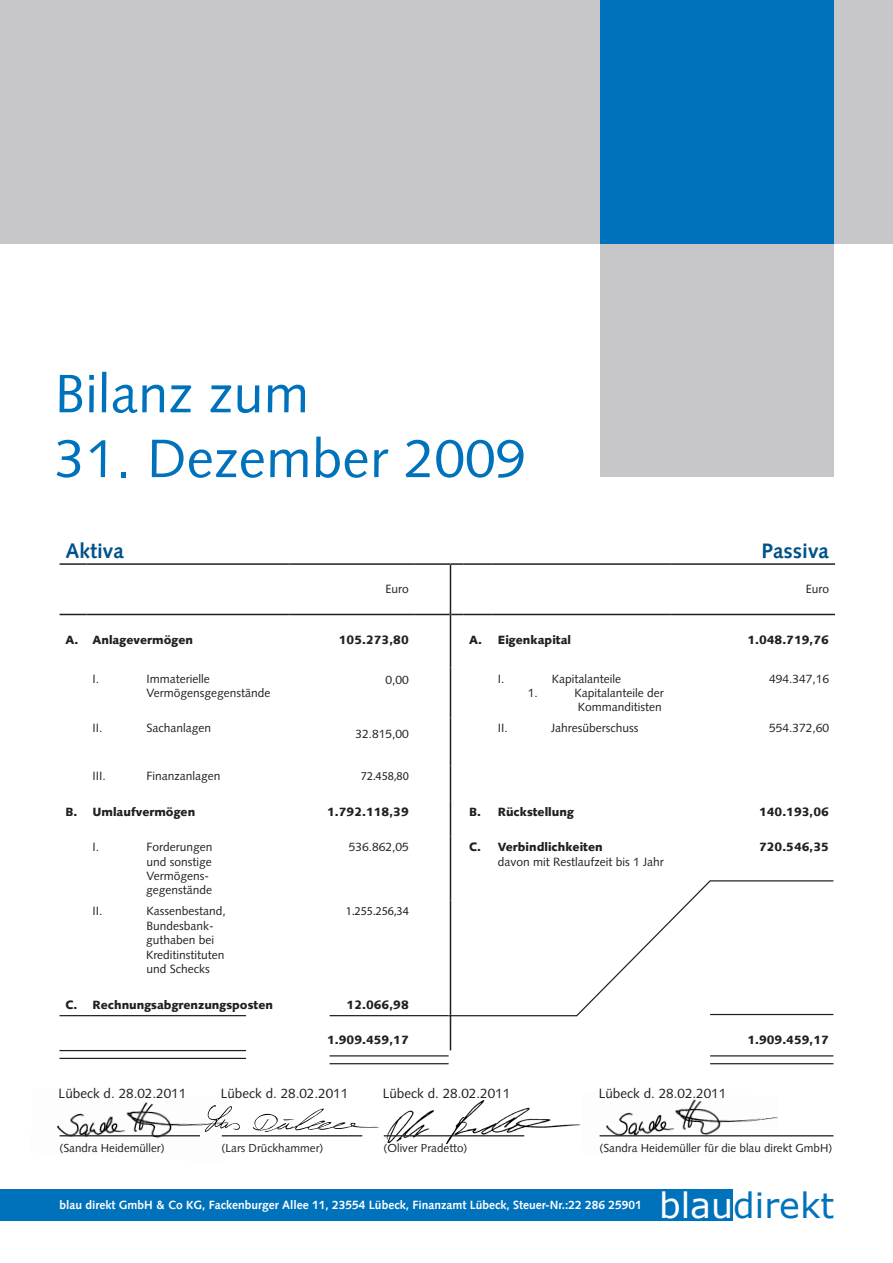
<style>
.page{position:relative;width:893px;height:1263px;background:#fff}
.page>*{position:absolute;margin:0;border:0;box-sizing:border-box;transform-origin:0 0}
.t1{font:54px "Syntax LT Std";letter-spacing:.01em;color:#0072bc}
.t2{font:34.8px "Verdana";color:#0072bc}
.t3{font:700 21px "Syntax";color:#00528a}
.t4{font:13.5px "Syntax LT Std";color:#231f20}
.t5{font:12px/14.4px "Syntax LT Std";color:#231f20}
.t6{font:900 12px "Syntax LT Std";color:#231f20}
.t7{font:700 12px "Syntax";color:#fff}
.t8{font:12px "Myriad Pro";color:#231f20}
.t9{font:11.55px "Syntax LT Std";color:#231f20}
.s1{color:#fff}
</style>
<div class="page">
<div style="left:0;top:0;width:600px;height:243px;background:#c7c7c9"></div>
<div style="left:833px;top:0;width:60px;height:243px;background:#c7c7c9"></div>
<div style="left:600px;top:243px;width:233px;height:234px;background:#c7c7c9"></div>
<div style="left:0;top:1189px;width:732px;height:31px;background:#0072bc"></div>
<div style="left:600px;top:0;width:233px;height:243px;background:#0072bc"></div>
<hr style="left:60px;top:1058px;width:186px;height:1px;background:#231f20">
<hr style="left:60px;top:1050px;width:186px;height:1px;background:#231f20">
<hr style="left:60px;top:1015px;width:186px;height:1px;background:#231f20">
<hr style="left:330px;top:1063px;width:119px;height:1px;background:#231f20">
<hr style="left:330px;top:1055px;width:119px;height:1px;background:#231f20">
<hr style="left:330px;top:1015px;width:119px;height:1px;background:#231f20">
<hr style="left:710px;top:1063px;width:123px;height:1px;background:#231f20">
<hr style="left:710px;top:1055px;width:123px;height:1px;background:#231f20">
<svg style="left:447px;top:880px;width:387px;height:137px"></svg>
<hr style="left:450px;top:565px;width:1px;height:49px;background:#231f20">
<hr style="left:450px;top:614px;width:1px;height:54px;background:#231f20">
<hr style="left:450px;top:668px;width:1px;height:49px;background:#231f20">
<hr style="left:450px;top:717px;width:1px;height:48px;background:#231f20">
<hr style="left:450px;top:765px;width:1px;height:36px;background:#231f20">
<hr style="left:450px;top:801px;width:1px;height:35px;background:#231f20">
<hr style="left:450px;top:836px;width:1px;height:64px;background:#231f20">
<hr style="left:450px;top:900px;width:1px;height:79px;background:#231f20">
<hr style="left:450px;top:979px;width:1px;height:36px;background:#231f20">
<hr style="left:450px;top:1015px;width:1px;height:35px;background:#231f20">
<hr style="left:60px;top:563px;width:27px;height:2px;background:#231f20">
<hr style="left:87px;top:563px;width:202px;height:2px;background:#231f20">
<svg style="left:60px;top:614px;width:27px;height:1px"></svg>
<hr style="left:87px;top:614px;width:202px;height:1px;background:#231f20">
<hr style="left:289px;top:563px;width:126px;height:2px;background:#231f20">
<hr style="left:289px;top:614px;width:126px;height:1px;background:#231f20">
<hr style="left:415px;top:563px;width:35px;height:2px;background:#231f20">
<hr style="left:415px;top:614px;width:35px;height:1px;background:#231f20">
<svg style="left:450px;top:563px;width:13px;height:2px"></svg>
<hr style="left:463px;top:563px;width:29px;height:2px;background:#231f20">
<svg style="left:451px;top:614px;width:41px;height:1px"></svg>
<hr style="left:492px;top:563px;width:178px;height:2px;background:#231f20">
<hr style="left:492px;top:614px;width:178px;height:1px;background:#231f20">
<hr style="left:670px;top:563px;width:165px;height:2px;background:#231f20">
<hr style="left:670px;top:614px;width:165px;height:1px;background:#231f20">
<img style="left:599px;top:1099px;width:179px;height:38px">
<img style="left:57px;top:1102px;width:173px;height:37px">
<img style="left:383px;top:1100px;width:197px;height:44px">
<hr style="left:60px;top:1135px;width:140px;height:1px;background:#231f20">
<hr style="left:222px;top:1135px;width:140px;height:1px;background:#231f20">
<hr style="left:384px;top:1135px;width:140px;height:1px;background:#231f20">
<hr style="left:600px;top:1135px;width:233px;height:1px;background:#231f20">
<svg style="left:201px;top:1105px;width:39px;height:29px"></svg>
<svg style="left:252px;top:1106px;width:132px;height:27px"></svg>
<h1 class="t1" style="left:55px;top:362px;width:255px">Bilanz zum</h1>
<h1 class="t1" style="left:55px;top:426px;width:472px">31. Dezember 2009</h1>
<h3 class="t3" style="left:66px;top:539px;width:60px">Aktiva</h3>
<h3 class="t3" style="left:761px;top:539px;width:69px">Passiva</h3>
<p class="t5" style="left:386px;top:582px;width:25px">Euro</p>
<p class="t5" style="left:806px;top:582px;width:25px">Euro</p>
<p class="t6" style="left:66px;top:633px;width:129px">A. Anlagevermögen</p>
<p class="t6" style="left:339px;top:633px;width:71px">105.273,80</p>
<p class="t6" style="left:469px;top:633px;width:103px">A. Eigenkapital</p>
<p class="t6" style="left:747px;top:633px;width:83px">1.048.719,76</p>
<p class="t5" style="left:93px;top:671px;width:8px">I.</p>
<p class="t5" style="left:147px;top:671px;width:125px">Immaterielle<br>Vermögensgegenstände</p>
<p class="t5" style="left:385px;top:673px;width:25px">0,00</p>
<p class="t5" style="left:498px;top:671px;width:8px">I.</p>
<p class="t5" style="left:552px;top:671px;width:71px">Kapitalanteile</p>
<p class="t5" style="left:769px;top:671px;width:62px">494.347,16</p>
<p class="t5" style="left:528px;top:686px;width:12px">1.</p>
<p class="t5" style="left:575px;top:686px;width:91px">Kapitalanteile der<br>Kommanditisten</p>
<p class="t5" style="left:93px;top:721px;width:12px">II.</p>
<p class="t5" style="left:147px;top:721px;width:66px">Sachanlagen</p>
<p class="t5" style="left:355px;top:727px;width:55px">32.815,00</p>
<p class="t5" style="left:498px;top:721px;width:12px">II.</p>
<p class="t5" style="left:551px;top:721px;width:89px">Jahresüberschuss</p>
<p class="t5" style="left:769px;top:721px;width:62px">554.372,60</p>
<p class="t5" style="left:93px;top:769px;width:15px">III.</p>
<p class="t5" style="left:147px;top:769px;width:76px">Finanzanlagen</p>
<p class="t8" style="left:361px;top:769px;width:50px">72.458,80</p>
<p class="t6" style="left:66px;top:804px;width:131px">B. Umlaufvermögen</p>
<p class="t6" style="left:327px;top:804px;width:83px">1.792.118,39</p>
<p class="t6" style="left:469px;top:804px;width:106px">B. Rückstellung</p>
<p class="t6" style="left:759px;top:804px;width:71px">140.193,06</p>
<p class="t5" style="left:93px;top:840px;width:8px">I.</p>
<p class="t5" style="left:146px;top:840px;width:68px">Forderungen und sonstige<br>Vermögens&shy;gegenstände</p>
<p class="t5" style="left:349px;top:840px;width:62px">536.862,05</p>
<p class="t6" style="left:469px;top:840px;width:135px">C. Verbindlichkeiten</p>
<p class="t6" style="left:759px;top:840px;width:71px">720.546,35</p>
<p class="t5" style="left:498px;top:854px;width:168px">davon mit Restlaufzeit bis 1 Jahr</p>
<p class="t5" style="left:93px;top:904px;width:12px">II.</p>
<p class="t5" style="left:146px;top:904px;width:81px">Kassenbestand,<br>Bundesbank&shy;guthaben bei<br>Kreditinstituten und Schecks</p>
<p class="t8" style="left:346px;top:904px;width:64px">1.255.256,34</p>
<p class="t6" style="left:66px;top:997px;width:209px">C. Rechnungsabgrenzungsposten</p>
<p class="t6" style="left:347px;top:997px;width:64px">12.066,98</p>
<p class="t6" style="left:327px;top:1033px;width:83px">1.909.459,17</p>
<p class="t6" style="left:747px;top:1033px;width:83px">1.909.459,17</p>
<p class="t4" style="left:59px;top:1085px;width:129px">Lübeck d. 28.02.2011</p>
<p class="t4" style="left:221px;top:1085px;width:129px">Lübeck d. 28.02.2011</p>
<p class="t4" style="left:383px;top:1085px;width:129px">Lübeck d. 28.02.2011</p>
<p class="t4" style="left:599px;top:1085px;width:129px">Lübeck d. 28.02.2011</p>
<p class="t9" style="left:60px;top:1141px;width:107px">(Sandra Heidemüller)</p>
<p class="t9" style="left:222px;top:1141px;width:103px">(Lars Drückhammer)</p>
<p class="t9" style="left:384px;top:1141px;width:85px">(Oliver Pradetto)</p>
<p class="t9" style="left:600px;top:1141px;width:234px">(Sandra Heidemüller für die blau direkt GmbH)</p>
<p class="t7" style="left:60px;top:1197px;width:584px">blau direkt GmbH &amp; Co KG, Fackenburger Allee 11, 23554 Lübeck, Finanzamt Lübeck, Steuer-Nr.:22 286 25901</p>
<h2 class="t2" style="left:659px;top:1183px;width:177px"><span class="s1">blau</span>direkt</h2>
</div>
